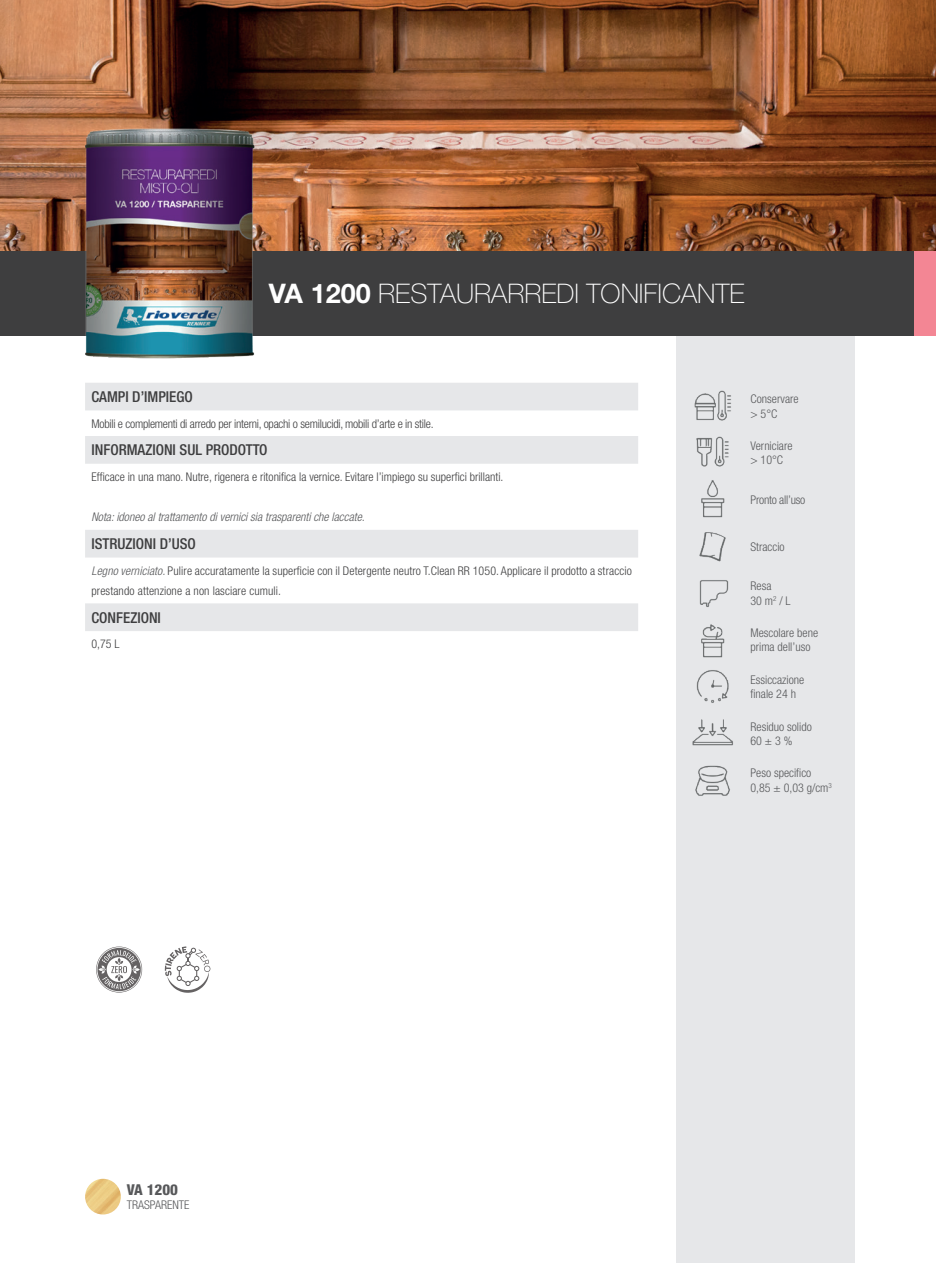
<style>
.page{position:relative;width:936px;height:1263px;background:#fff}
.page>*{position:absolute;margin:0;border:0;box-sizing:border-box;transform-origin:0 0}
.t1{font:100 27px "Helvetica Neue LT Std";color:#fff}
.t2{font:500 condensed 15px "Helvetica Neue LT Std";color:#3e3e3f}
.t3{font:800 condensed 15px "Helvetica Neue LT Std";color:#57585a}
.t4{font:300 condensed 12px/20.2px "Helvetica Neue LT Std";color:#3e3e3f}
.t5{font:300 condensed 12px/14.2px "Helvetica Neue LT Std";color:#57585a}
.t6{font:300 condensed 12px "Helvetica Neue LT Std";letter-spacing:-.02em;color:#3e3e3f}
.t7{font:italic 300 condensed 12px "Helvetica Neue LT Std";color:#57585a}
.t8{font:300 condensed 12px "Helvetica Neue LT Std";letter-spacing:-.02em;color:#57585a}
.s1{font-weight:700}
.s2{font-style:italic;color:#57585a}
</style>
<div class="page">
<div style="left:676px;top:251px;width:179px;height:1012px;background:#e6e7e9"></div>
<div style="left:0;top:251px;width:935px;height:85px;background:#3e3e3f"></div>
<div style="left:914px;top:251px;width:21px;height:85px;background:#f38694"></div>
<img style="left:0;top:0;width:935px;height:251px">
<img style="left:59px;top:117px;width:221px;height:242px">
<svg style="left:85px;top:383px;width:553px;height:248px"></svg>
<img style="left:85px;top:1179px;width:36px;height:35px;border-radius:18px">
<img style="left:692px;top:390px;width:41px;height:406px">
<svg style="left:165px;top:946px;width:45px;height:47px"></svg>
<svg style="left:96px;top:946px;width:46px;height:46px"></svg>
<h1 class="t1" style="left:269px;top:278px;width:477px"><span class="s1">VA 1200</span> RESTAURARREDI TONIFICANTE</h1>
<p class="t2" style="left:91px;top:388px;width:103px">CAMPI D’IMPIEGO</p>
<p class="t6" style="left:91px;top:416px;width:343px">Mobili e complementi di arredo per interni, opachi o semilucidi, mobili d’arte e in stile.</p>
<p class="t2" style="left:91px;top:441px;width:178px">INFORMAZIONI SUL PRODOTTO</p>
<p class="t4" style="left:91px;top:466px;width:413px">Efficace in una mano. Nutre, rigenera e ritonifica la vernice. Evitare l’impiego su superfici brillanti.</p>
<p class="t7" style="left:91px;top:510px;width:275px">Nota: idoneo al trattamento di vernici sia trasparenti che laccate.</p>
<p class="t2" style="left:91px;top:535px;width:106px">ISTRUZIONI D’USO</p>
<p class="t4" style="left:91px;top:560px;width:542px"><span class="s2">Legno verniciato.</span> Pulire accuratamente la superficie con il Detergente neutro T.Clean RR 1050. Applicare il prodotto a straccio prestando attenzione a non lasciare cumuli.</p>
<p class="t2" style="left:91px;top:608px;width:71px">CONFEZIONI</p>
<p class="t4" style="left:91px;top:634px;width:30px">0,75 L</p>
<p class="t5" style="left:750px;top:392px;width:49px">Conservare &gt; 5°C</p>
<p class="t5" style="left:750px;top:439px;width:43px">Verniciare &gt; 10°C</p>
<p class="t8" style="left:750px;top:493px;width:56px">Pronto all’uso</p>
<p class="t5" style="left:750px;top:539px;width:36px">Straccio</p>
<p class="t5" style="left:750px;top:579px;width:42px">Resa<br>30 m<sup>2</sup> / L</p>
<p class="t5" style="left:750px;top:626px;width:69px">Mescolare bene prima dell’uso</p>
<p class="t5" style="left:750px;top:672px;width:55px">Essiccazione finale 24 h</p>
<p class="t5" style="left:750px;top:719px;width:63px">Residuo solido<br>60 ± 3 %</p>
<p class="t5" style="left:750px;top:766px;width:83px">Peso specifico<br>0,85 ± 0,03 g/cm<sup>3</sup></p>
<p class="t3" style="left:127px;top:1180px;width:53px">VA 1200</p>
<p class="t5" style="left:127px;top:1197px;width:64px">TRASPARENTE</p>
</div>
